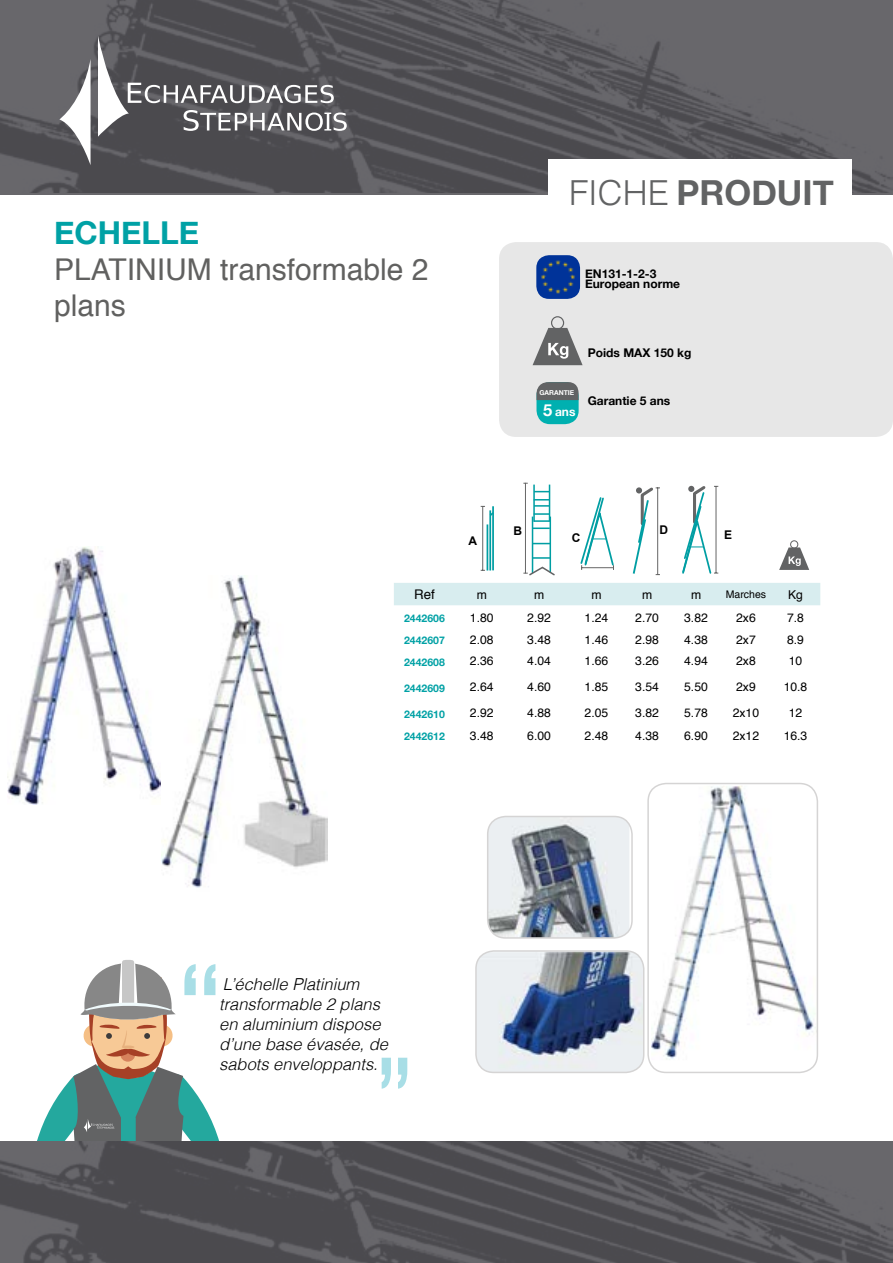
<style>
.page{position:relative;width:893px;height:1263px;background:#fff}
.page>*{position:absolute;margin:0;border:0;box-sizing:border-box;transform-origin:0 0}
.t1{font:700 34.5px "Helvetica Neue";color:#626364}
.t2{font:700 31.5px "Helvetica Neue";color:#00a1a5}
.t3{font:30px/36px "Helvetica";color:#616160}
.t4{font:italic 300 16.5px/19.8px "Helvetica";color:#000}
.t5{font:700 16.5px "Helvetica Neue";color:#fff}
.t6{font:13.35px "Helvetica";color:#000}
.t7{font:12.15px "Helvetica";color:#000}
.t8{font:700 12px/10.5px "Helvetica Neue";color:#000}
.t9{font:700 12px "Arial";color:#000}
.t10{font:700 12px "Helvetica Neue";color:#fff}
.t11{font:700 10.5px "Helvetica Neue";color:#00a1a5}
.t12{font:10.5px "Helvetica";color:#000}
.t13{font:700 6.75px "Helvetica Neue";color:#fff}
.s1{font-family:"Helvetica";font-weight:300}
</style>
<div class="page">
<svg style="left:0;top:0;width:893px;height:195px;background:#5a595e"></svg>
<svg style="left:59px;top:59px;width:32px;height:106px"></svg>
<svg style="left:98px;top:36px;width:249px;height:101px;background:#69686c"></svg>
<div style="left:548px;top:159px;width:304px;height:71px;background:#fff"></div>
<div style="left:499px;top:242px;width:394px;height:195px;background:#e7e7e7;border-radius:17px"></div>
<div style="left:551px;top:316px;width:13px;height:14px;border:1px solid #626364;border-radius:50%"></div>
<svg style="left:533px;top:328px;width:50px;height:37px"></svg>
<svg style="left:382px;top:1058px;width:9px;height:31px"></svg>
<svg style="left:398px;top:1058px;width:9px;height:31px"></svg>
<svg style="left:37px;top:960px;width:182px;height:181px"></svg>
<img style="left:536px;top:255px;width:44px;height:44px">
<svg style="left:0;top:1141px;width:893px;height:122px;background:#545358"></svg>
<div style="left:394px;top:583px;width:426px;height:22px;background:#d8edef"></div>
<div style="left:790px;top:540px;width:8px;height:8px;border:1px solid #626364;border-radius:50%"></div>
<svg style="left:779px;top:547px;width:30px;height:23px"></svg>
<img style="left:478px;top:951px;width:166px;height:121px">
<div style="left:475px;top:950px;width:169px;height:123px;border:2px solid #d5d4d4;border-radius:18px"></div>
<img style="left:7px;top:547px;width:154px;height:257px">
<img style="left:161px;top:575px;width:166px;height:313px">
<img style="left:488px;top:816px;width:141px;height:120px">
<div style="left:487px;top:816px;width:146px;height:123px;border:2px solid #d5d4d4;border-radius:18px"></div>
<img style="left:651px;top:786px;width:166px;height:274px">
<div style="left:647px;top:783px;width:171px;height:290px;border:2px solid #d5d4d4;border-radius:18px"></div>
<hr style="left:482px;top:506px;width:1px;height:64px;background:#666">
<hr style="left:487px;top:524px;width:1px;height:46px;background:#009ea3">
<hr style="left:489px;top:510px;width:2px;height:60px;background:#009ea3">
<hr style="left:492px;top:506px;width:2px;height:64px;background:#009ea3">
<svg style="left:481px;top:506px;width:13px;height:12px"></svg>
<svg style="left:533px;top:543px;width:16px;height:1px"></svg>
<svg style="left:533px;top:557px;width:16px;height:2px"></svg>
<hr style="left:532px;top:517px;width:1px;height:56px;background:#009ea3">
<hr style="left:549px;top:517px;width:2px;height:55px;background:#009ea3">
<svg style="left:533px;top:513px;width:17px;height:16px"></svg>
<svg style="left:535px;top:499px;width:14px;height:8px"></svg>
<svg style="left:535px;top:491px;width:14px;height:1px"></svg>
<hr style="left:533px;top:485px;width:2px;height:37px;background:#009ea3">
<hr style="left:549px;top:485px;width:1px;height:37px;background:#009ea3">
<hr style="left:525px;top:483px;width:1px;height:90px;background:#666">
<svg style="left:523px;top:566px;width:32px;height:10px"></svg>
<svg style="left:632px;top:487px;width:28px;height:89px"></svg>
<svg style="left:580px;top:497px;width:34px;height:73px"></svg>
<svg style="left:682px;top:485px;width:36px;height:89px"></svg>
<div style="left:536px;top:382px;width:43px;height:42px;background:#00b0b0;border-radius:14px"></div>
<svg style="left:536px;top:382px;width:43px;height:18px"></svg>
<h2 class="t2" style="left:54px;top:213px;width:147px">ECHELLE</h2>
<h3 class="t3" style="left:54px;top:252px;width:376px">PLATINIUM transformable 2 plans</h3>
<h1 class="t1" style="left:569px;top:172px;width:266px"><span class="s1">FICHE</span> PRODUIT</h1>
<p class="t8" style="left:585px;top:268px;width:97px">EN131-1-2-3<br>European norme</p>
<p class="t13" style="left:539px;top:388px;width:36px">GARANTIE</p>
<h3 class="t5" style="left:543px;top:400px;width:11px">5</h3>
<p class="t10" style="left:555px;top:404px;width:22px">ans</p>
<p class="t8" style="left:588px;top:347px;width:105px">Poids MAX 150 kg</p>
<p class="t8" style="left:588px;top:395px;width:84px">Garantie 5 ans</p>
<p class="t9" style="left:468px;top:532px;width:10px">A</p>
<p class="t9" style="left:513px;top:522px;width:10px">B</p>
<p class="t9" style="left:572px;top:529px;width:10px">C</p>
<p class="t9" style="left:659px;top:521px;width:10px">D</p>
<p class="t9" style="left:724px;top:526px;width:10px">E</p>
<p class="t6" style="left:414px;top:584px;width:22px">Ref</p>
<p class="t7" style="left:477px;top:585px;width:12px">m</p>
<p class="t7" style="left:534px;top:585px;width:12px">m</p>
<p class="t7" style="left:591px;top:585px;width:12px">m</p>
<p class="t7" style="left:642px;top:585px;width:12px">m</p>
<p class="t7" style="left:691px;top:585px;width:12px">m</p>
<p class="t12" style="left:726px;top:586px;width:42px">Marches</p>
<p class="t7" style="left:788px;top:585px;width:16px">Kg</p>
<p class="t11" style="left:404px;top:612px;width:42px">2442606</p>
<p class="t7" style="left:470px;top:608px;width:25px">1.80</p>
<p class="t7" style="left:527px;top:608px;width:25px">2.92</p>
<p class="t7" style="left:585px;top:608px;width:25px">1.24</p>
<p class="t7" style="left:635px;top:608px;width:25px">2.70</p>
<p class="t7" style="left:684px;top:608px;width:25px">3.82</p>
<p class="t7" style="left:736px;top:608px;width:21px">2x6</p>
<p class="t7" style="left:787px;top:608px;width:18px">7.8</p>
<p class="t11" style="left:404px;top:634px;width:42px">2442607</p>
<p class="t7" style="left:470px;top:630px;width:25px">2.08</p>
<p class="t7" style="left:527px;top:630px;width:25px">3.48</p>
<p class="t7" style="left:585px;top:630px;width:25px">1.46</p>
<p class="t7" style="left:635px;top:630px;width:25px">2.98</p>
<p class="t7" style="left:684px;top:630px;width:25px">4.38</p>
<p class="t7" style="left:736px;top:630px;width:21px">2x7</p>
<p class="t7" style="left:787px;top:630px;width:18px">8.9</p>
<p class="t11" style="left:404px;top:655px;width:42px">2442608</p>
<p class="t7" style="left:470px;top:651px;width:25px">2.36</p>
<p class="t7" style="left:527px;top:651px;width:25px">4.04</p>
<p class="t7" style="left:585px;top:651px;width:25px">1.66</p>
<p class="t7" style="left:635px;top:651px;width:25px">3.26</p>
<p class="t7" style="left:684px;top:651px;width:25px">4.94</p>
<p class="t7" style="left:736px;top:651px;width:21px">2x8</p>
<p class="t7" style="left:789px;top:651px;width:15px">10</p>
<p class="t11" style="left:404px;top:681px;width:42px">2442609</p>
<p class="t7" style="left:470px;top:677px;width:25px">2.64</p>
<p class="t7" style="left:527px;top:677px;width:25px">4.60</p>
<p class="t7" style="left:585px;top:677px;width:25px">1.85</p>
<p class="t7" style="left:635px;top:677px;width:25px">3.54</p>
<p class="t7" style="left:684px;top:677px;width:25px">5.50</p>
<p class="t7" style="left:736px;top:677px;width:21px">2x9</p>
<p class="t7" style="left:784px;top:677px;width:25px">10.8</p>
<p class="t11" style="left:404px;top:708px;width:42px">2442610</p>
<p class="t7" style="left:470px;top:704px;width:25px">2.92</p>
<p class="t7" style="left:527px;top:704px;width:25px">4.88</p>
<p class="t7" style="left:585px;top:704px;width:25px">2.05</p>
<p class="t7" style="left:635px;top:704px;width:25px">3.82</p>
<p class="t7" style="left:684px;top:704px;width:25px">5.78</p>
<p class="t7" style="left:733px;top:704px;width:28px">2x10</p>
<p class="t7" style="left:789px;top:704px;width:15px">12</p>
<p class="t11" style="left:404px;top:730px;width:42px">2442612</p>
<p class="t7" style="left:470px;top:726px;width:25px">3.48</p>
<p class="t7" style="left:527px;top:726px;width:25px">6.00</p>
<p class="t7" style="left:585px;top:726px;width:25px">2.48</p>
<p class="t7" style="left:635px;top:726px;width:25px">4.38</p>
<p class="t7" style="left:684px;top:726px;width:25px">6.90</p>
<p class="t7" style="left:733px;top:726px;width:28px">2x12</p>
<p class="t7" style="left:784px;top:726px;width:25px">16.3</p>
<h3 class="t4" style="left:219px;top:974px;width:170px">L’échelle Platinium transformable 2 plans en aluminium dispose d’une base évasée, de sabots enveloppants.</h3>
</div>
